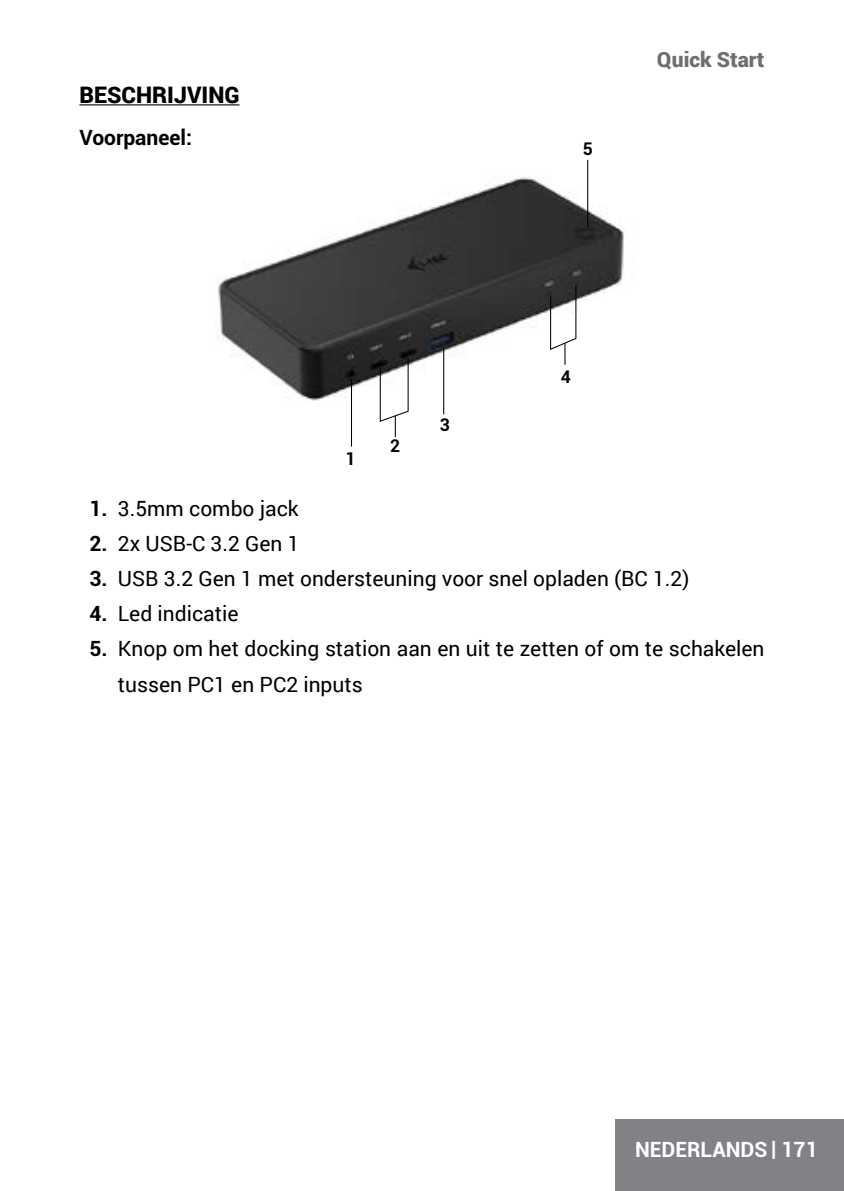
<style>
.page{position:relative;width:844px;height:1191px;background:#fff}
.page>*{position:absolute;margin:0;border:0;box-sizing:border-box;transform-origin:0 0}
.t1{font:900 22.75px "Roboto";color:#000}
.t2{font:21px/35px "Roboto";color:#000}
.t3{font:700 21px "Roboto";color:#fff}
.t4{font:700 21px "Roboto";color:#000}
.t5{font:900 21px "Roboto";color:#6d6e71}
.t6{font:700 17.5px "Roboto";color:#000}
.s1{font-weight:700}
</style>
<div class="page">
<div style="left:615px;top:1119px;width:228px;height:72px;background:#808285"></div>
<hr style="left:79px;top:104px;width:160px;height:1px;background:#000">
<img style="left:217px;top:167px;width:407px;height:248px">
<hr style="left:351px;top:379px;width:1px;height:67px;background:#000">
<svg style="left:379px;top:357px;width:30px;height:65px"></svg>
<hr style="left:443px;top:347px;width:1px;height:67px;background:#000">
<hr style="left:587px;top:160px;width:1px;height:67px;background:#000">
<hr style="left:394px;top:416px;width:2px;height:21px;background:#000">
<svg style="left:549px;top:284px;width:27px;height:81px"></svg>
<p class="t1" style="left:79px;top:79px;width:161px">BESCHRIJVING</p>
<p class="t4" style="left:79px;top:123px;width:114px">Voorpaneel:</p>
<p class="t6" style="left:345px;top:446px;width:12px">1</p>
<p class="t6" style="left:390px;top:433px;width:12px">2</p>
<p class="t6" style="left:439px;top:412px;width:12px">3</p>
<p class="t6" style="left:582px;top:136px;width:12px">5</p>
<p class="t5" style="left:656px;top:45px;width:109px">Quick Start</p>
<p class="t6" style="left:561px;top:365px;width:12px">4</p>
<p class="t2" style="left:89px;top:490px;width:211px"><span class="s1">1.</span> 3.5mm combo jack</p>
<p class="t2" style="left:89px;top:525px;width:212px"><span class="s1">2.</span> 2x USB-C 3.2 Gen 1</p>
<p class="t2" style="left:89px;top:560px;width:601px"><span class="s1">3.</span> USB 3.2 Gen 1 met ondersteuning voor snel opladen (BC 1.2)</p>
<p class="t2" style="left:89px;top:595px;width:150px"><span class="s1">4.</span> Led indicatie</p>
<p class="t2" style="left:118px;top:630px;width:648px;text-indent:-29px"><span class="s1">5.</span> Knop om het docking station aan en uit te zetten of om te schakelen tussen PC1 en PC2 inputs</p>
<p class="t3" style="left:635px;top:1134px;width:184px">NEDERLANDS | 171</p>
</div>
